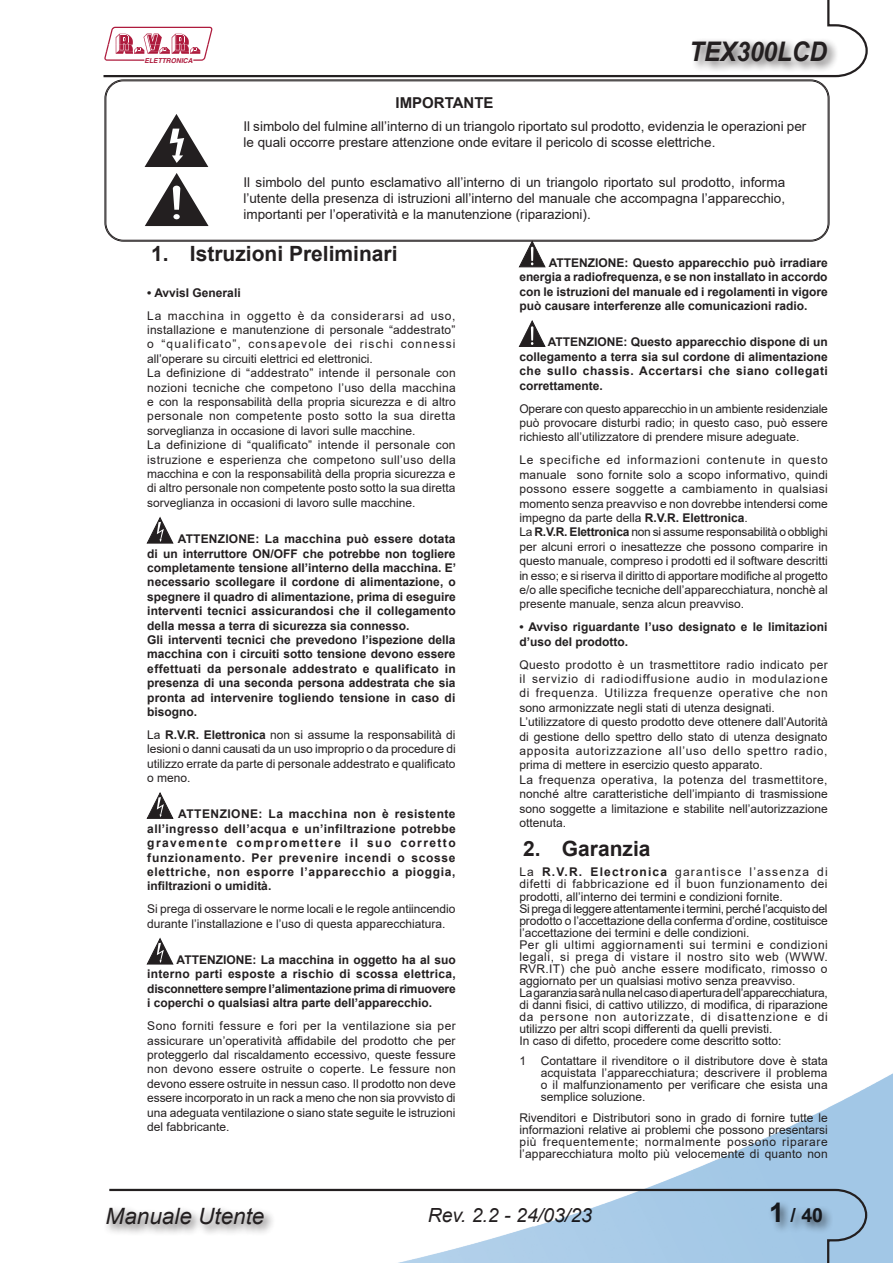
<style>
.page{position:relative;width:893px;height:1263px;background:#fff}
.page>*{position:absolute;margin:0;border:0;box-sizing:border-box;transform-origin:0 0}
.t1{font:italic 700 27px "Arial";color:#231f20;scale:.9 1}
.t2{font:italic 22.5px "Arial";color:#231f20}
.t3{font:700 21px "Arial";color:#231f20}
.t4{font:italic 19.5px "Arial";color:#231f20}
.t5{font:700 19.5px "Arial";color:#231f20}
.t6{font:700 15px "Arial";color:#231f20}
.t7{font:13.5px/16.2px "Arial";color:#231f20}
.t8{font:12px/14.4px "Arial";color:#231f20}
.t9{font:700 12px/14.4px "Arial";color:#231f20;text-align:justify}
.t10{font:italic 700 6.75px "Helvetica";color:#ae1b3d}
.s1{font-weight:700}
.s2{font-size:27px}
</style>
<div class="page">
<img style="left:647px;top:1073px;width:246px;height:190px">
<svg style="left:103px;top:0;width:765px;height:78px"></svg>
<svg style="left:109px;top:1188px;width:759px;height:75px"></svg>
<div style="left:689px;top:38px;width:150px;height:35px;background:#231f20;opacity:.75"></div>
<svg style="left:104px;top:27px;width:108px;height:34px"></svg>
<div style="left:767px;top:1199px;width:67px;height:35px;background:#231f20;opacity:.75"></div>
<div style="left:104px;top:1205px;width:172px;height:31px;background:#231f20;opacity:.75"></div>
<svg style="left:147px;top:518px;width:26px;height:25px"></svg>
<svg style="left:147px;top:793px;width:26px;height:25px"></svg>
<svg style="left:147px;top:939px;width:26px;height:25px"></svg>
<svg style="left:519px;top:241px;width:26px;height:26px"></svg>
<svg style="left:519px;top:321px;width:26px;height:25px"></svg>
<div style="left:106px;top:80px;width:722px;height:161px;border:1px solid #231f20;border-radius:18px"></div>
<svg style="left:145px;top:114px;width:63px;height:53px"></svg>
<svg style="left:145px;top:173px;width:64px;height:53px"></svg>
<p class="t10" style="left:144px;top:56px;width:50px">ELETTRONICA</p>
<h1 class="t1" style="left:689px;top:34px;width:155px">TEX300LCD</h1>
<p class="t6" style="left:395px;top:92px;width:100px">IMPORTANTE</p>
<p class="t7" style="left:243px;top:118px;width:564px">Il simbolo del fulmine all’interno di un triangolo riportato sul prodotto, evidenzia le operazioni per le quali occorre prestare attenzione onde evitare il pericolo di scosse elettriche.</p>
<p class="t7" style="left:243px;top:174px;width:543px;text-align:justify">Il simbolo del punto esclamativo all’interno di un triangolo riportato sul prodotto, informa l’utente della presenza di istruzioni all’interno del manuale che accompagna l’apparecchio, importanti per l’operatività e la manutenzione (riparazioni).</p>
<h3 class="t3" style="left:151px;top:239px;width:248px">1. Istruzioni Preliminari</h3>
<p class="t9" style="left:147px;top:285px;width:95px">• AvvisI Generali</p>
<p class="t8" style="left:147px;top:308px;width:310px">La macchina in oggetto è da considerarsi ad uso, installazione e manutenzione di personale “addestrato” o “qualificato”, consapevole dei rischi connessi all’operare su circuiti elettrici ed elettronici.<br>La definizione di “addestrato” intende il personale con nozioni tecniche che competono l’uso della macchina e con la responsabilità della propria sicurezza e di altro personale non competente posto sotto la sua diretta sorveglianza in occasione di lavori sulle macchine.<br>La definizione di “qualificato” intende il personale con istruzione e esperienza che competono sull’uso della macchina e con la responsabilità della propria sicurezza e di altro personale non competente posto sotto la sua diretta sorveglianza in occasioni di lavoro sulle macchine.</p>
<p class="t9" style="left:147px;top:532px;width:310px;text-align:left;text-indent:30px">ATTENZIONE: La macchina può essere dotata di un interruttore ON/OFF che potrebbe non togliere completamente tensione all’interno della macchina. E’ necessario scollegare il cordone di alimentazione, o spegnere il quadro di alimentazione, prima di eseguire interventi tecnici assicurandosi che il collegamento della messa a terra di sicurezza sia connesso.<br>Gli interventi tecnici che prevedono l’ispezione della macchina con i circuiti sotto tensione devono essere effettuati da personale addestrato e qualificato in presenza di una seconda persona addestrata che sia pronta ad intervenire togliendo tensione in caso di bisogno.</p>
<p class="t8" style="left:147px;top:727px;width:310px;text-align:justify">La <span class="s1">R.V.R. Elettronica</span> non si assume la responsabilità di lesioni o danni causati da un uso improprio o da procedure di utilizzo errate da parte di personale addestrato e qualificato o meno.</p>
<p class="t9" style="left:147px;top:807px;width:310px;text-indent:31px">ATTENZIONE: La macchina non è resistente all’ingresso dell’acqua e un’infiltrazione potrebbe gravemente compromettere il suo corretto funzionamento. Per prevenire incendi o scosse elettriche, non esporre l’apparecchio a pioggia, infiltrazioni o umidità.</p>
<p class="t8" style="left:147px;top:902px;width:310px">Si prega di osservare le norme locali e le regole antiincendio durante l’installazione e l’uso di questa apparecchiatura.</p>
<p class="t9" style="left:147px;top:953px;width:310px;text-indent:29px">ATTENZIONE: La macchina in oggetto ha al suo interno parti esposte a rischio di scossa elettrica, disconnettere sempre l’alimentazione prima di rimuovere i coperchi o qualsiasi altra parte dell’apparecchio.</p>
<p class="t8" style="left:147px;top:1019px;width:310px;text-align:justify">Sono forniti fessure e fori per la ventilazione sia per assicurare un’operatività affidabile del prodotto che per proteggerlo dal riscaldamento eccessivo, queste fessure non devono essere ostruite o coperte. Le fessure non devono essere ostruite in nessun caso. Il prodotto non deve essere incorporato in un rack a meno che non sia provvisto di una adeguata ventilazione o siano state seguite le istruzioni del fabbricante.</p>
<p class="t9" style="left:519px;top:256px;width:310px;text-indent:29px">ATTENZIONE: Questo apparecchio può irradiare energia a radiofrequenza, e se non installato in accordo con le istruzioni del manuale ed i regolamenti in vigore può causare interferenze alle comunicazioni radio.</p>
<p class="t9" style="left:519px;top:335px;width:310px;text-indent:28px">ATTENZIONE: Questo apparecchio dispone di un collegamento a terra sia sul cordone di alimentazione che sullo chassis. Accertarsi che siano collegati correttamente.</p>
<p class="t8" style="left:519px;top:401px;width:310px;text-align:justify">Operare con questo apparecchio in un ambiente residenziale può provocare disturbi radio; in questo caso, può essere richiesto all’utilizzatore di prendere misure adeguate.</p>
<p class="t8" style="left:519px;top:453px;width:310px">Le specifiche ed informazioni contenute in questo manuale sono fornite solo a scopo informativo, quindi possono essere soggette a cambiamento in qualsiasi momento senza preavviso e non dovrebbe intendersi come impegno da parte della <span class="s1">R.V.R. Elettronica</span>.<br>La <span class="s1">R.V.R. Elettronica</span> non si assume responsabilità o obblighi per alcuni errori o inesattezze che possono comparire in questo manuale, compreso i prodotti ed il software descritti in esso; e si riserva il diritto di apportare modifiche al progetto e/o alle specifiche tecniche dell’apparecchiatura, nonchè al presente manuale, senza alcun preavviso.</p>
<p class="t9" style="left:519px;top:620px;width:310px">• Avviso riguardante l’uso designato e le limitazioni d’uso del prodotto.</p>
<p class="t8" style="left:519px;top:657px;width:310px">Questo prodotto è un trasmettitore radio indicato per il servizio di radiodiffusione audio in modulazione di frequenza. Utilizza frequenze operative che non sono armonizzate negli stati di utenza designati.<br>L’utilizzatore di questo prodotto deve ottenere dall’Autorità di gestione dello spettro dello stato di utenza designato apposita autorizzazione all’uso dello spettro radio, prima di mettere in esercizio questo apparato.<br>La frequenza operativa, la potenza del trasmettitore, nonché altre caratteristiche dell’impianto di trasmissione sono soggette a limitazione e stabilite nell’autorizzazione ottenuta.</p>
<h3 class="t3" style="left:523px;top:834px;width:129px">2. Garanzia</h3>
<p class="t8" style="left:519px;top:866px;width:310px;line-height:12px">La <span class="s1">R.V.R. Electronica</span> garantisce l’assenza di difetti di fabbricazione ed il buon funzionamento dei prodotti, all’interno dei termini e condizioni fornite.<br>Si prega di leggere attentamente i termini, perché l’acquisto del prodotto o l’accettazione della conferma d’ordine, costituisce l’accettazione dei termini e delle condizioni.<br>Per gli ultimi aggiornamenti sui termini e condizioni legali, si prega di vistare il nostro sito web (WWW.<br>RVR.IT) che può anche essere modificato, rimosso o aggiornato per un qualsiasi motivo senza preavviso.<br>La garanzia sarà nulla nel caso di apertura dell’apparecchiatura, di danni fisici, di cattivo utilizzo, di modifica, di riparazione da persone non autorizzate, di disattenzione e di utilizzo per altri scopi differenti da quelli previsti.<br>In caso di difetto, procedere come descritto sotto:</p>
<p class="t8" style="left:541px;top:1055px;width:289px;line-height:12px;text-align:justify;text-indent:-21px">1 Contattare il rivenditore o il distributore dove è stata acquistata l’apparecchiatura; descrivere il problema o il malfunzionamento per verificare che esista una semplice soluzione.</p>
<p class="t8" style="left:519px;top:1111px;width:310px;line-height:12px;text-align:justify">Rivenditori e Distributori sono in grado di fornire tutte le informazioni relative ai problemi che possono presentarsi più frequentemente; normalmente possono riparare l’apparecchiatura molto più velocemente di quanto non</p>
<h2 class="t2" style="left:106px;top:1202px;width:160px">Manuale Utente</h2>
<h3 class="t4" style="left:428px;top:1203px;width:166px">Rev. 2.2 - 24/03/23</h3>
<h3 class="t5" style="left:769px;top:1202px;width:55px"><span class="s2">1</span> / 40</h3>
</div>
